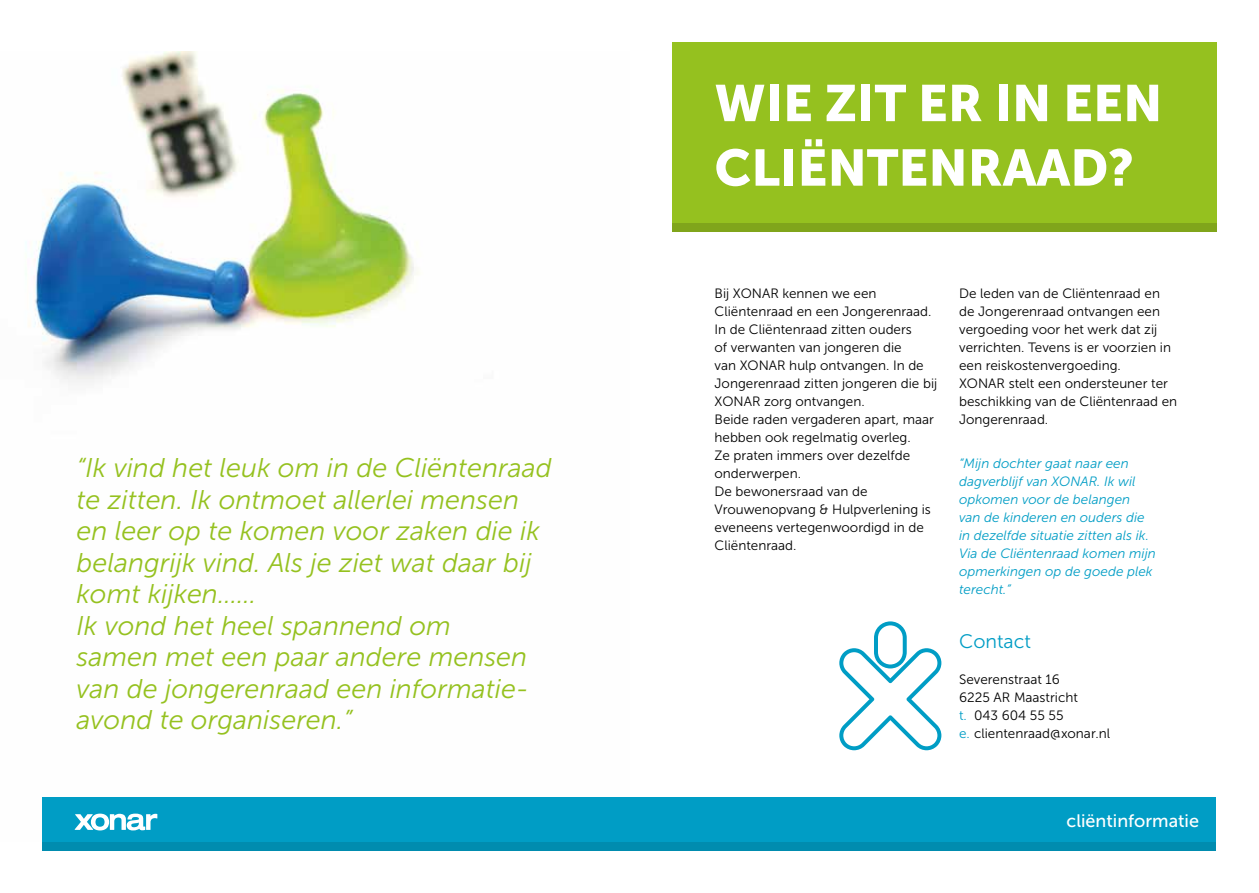
<style>
.page{position:relative;width:1259px;height:893px;background:#fff}
.page>*{position:absolute;margin:0;border:0;box-sizing:border-box;transform-origin:0 0}
.t1{font:51px/64.5px "Museo Sans 900";color:#fff}
.t2{font:italic 27px/31.5px "Museo Sans 300";color:#95c11f}
.t3{font:19.5px "Museo Sans 300";color:#009dc5}
.t4{font:18px "Museo Sans 500";color:#fff}
.t5{font:13.5px/18px "Museo Sans 300";color:#000}
.t6{font:italic 13.5px/18px "Museo Sans 300";color:#009dc5}
.s1{color:#009dc5}
</style>
<div class="page">
<div style="left:672px;top:43px;width:544px;height:189px;background:#95c11f"></div>
<div style="left:672px;top:223px;width:544px;height:9px;background:#80a51b"></div>
<img style="left:25px;top:51px;width:394px;height:791px">
<div style="left:43px;top:797px;width:1173px;height:53px;background:#009dc5"></div>
<div style="left:43px;top:842px;width:1173px;height:8px;background:#008caf"></div>
<svg style="left:75px;top:814px;width:82px;height:16px"></svg>
<svg style="left:839px;top:621px;width:102px;height:129px"></svg>
<p class="t2" style="left:77px;top:453px;width:477px">“Ik vind het leuk om in de Cliëntenraad te zitten. Ik ontmoet allerlei mensen en leer op te komen voor zaken die ik belangrijk vind. Als je ziet wat daar bij komt kijken……<br>Ik vond het heel spannend om<br>samen met een paar andere mensen van de jongerenraad een informatie&shy;avond te organiseren.”</p>
<h1 class="t1" style="left:714px;top:71px;width:449px">WIE ZIT ER IN EEN<br>CLIËNTENRAAD?</h1>
<p class="t5" style="left:714px;top:285px;width:224px">Bij XONAR kennen we een<br>Cliëntenraad en een Jongerenraad.<br>In de Cliëntenraad zitten ouders<br>of verwanten van jongeren die<br>van XONAR hulp ontvangen. In de<br>Jongerenraad zitten jongeren die bij<br>XONAR zorg ontvangen.<br>Beide raden vergaderen apart, maar hebben ook regelmatig overleg.<br>Ze praten immers over dezelfde onderwerpen.<br>De bewonersraad van de<br>Vrouwenopvang &amp; Hulpverlening is eveneens vertegenwoordigd in de<br>Cliëntenraad.</p>
<p class="t5" style="left:959px;top:285px;width:220px">De leden van de Cliëntenraad en de Jongerenraad ontvangen een vergoeding voor het werk dat zij verrichten. Tevens is er voorzien in een reiskostenvergoeding.<br>XONAR stelt een ondersteuner ter beschikking van de Cliëntenraad en<br>Jongerenraad.</p>
<p class="t6" style="left:959px;top:454px;width:198px">“Mijn dochter gaat naar een dagverblijf van XONAR. Ik wil opkomen voor de belangen<br>van de kinderen en ouders die in dezelfde situatie zitten als ik.<br>Via de Cliëntenraad komen mijn opmerkingen op de goede plek terecht.”</p>
<h3 class="t3" style="left:959px;top:631px;width:73px">Contact</h3>
<p class="t5" style="left:959px;top:670px;width:152px">Severenstraat 16<br>6225 AR Maastricht<br><span class="s1">t.</span> 043 604 55 55<br><span class="s1">e.</span> clientenraad@xonar.nl</p>
<h3 class="t4" style="left:1066px;top:811px;width:134px">cliëntinformatie</h3>
</div>
